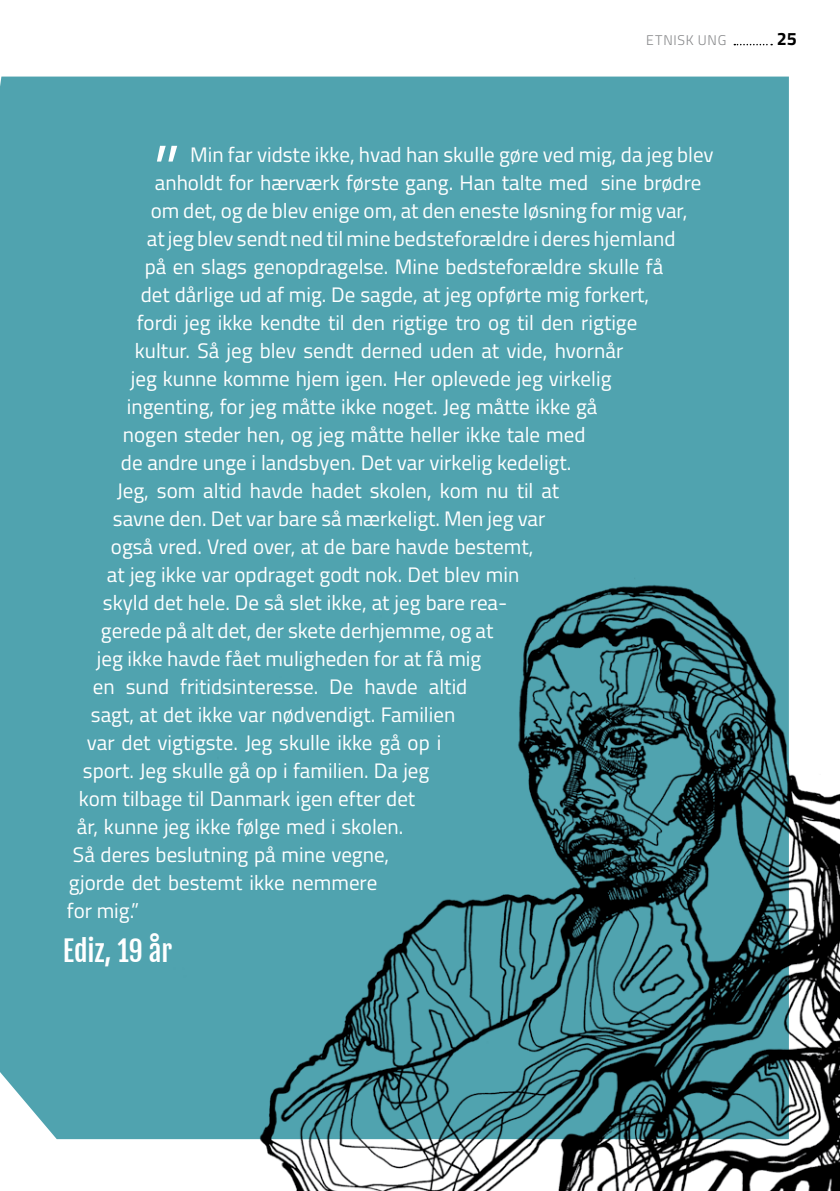
<style>
.page{position:relative;width:840px;height:1191px;background:#fff}
.page>*{position:absolute;margin:0;border:0;box-sizing:border-box;transform-origin:0 0}
.t1{font:28px "Fjalla One";color:#fff}
.t2{font:21px "Titillium Web";color:#fff}
.t3{font:700 18px "Titillium Web";color:#000}
.t4{font:300 14px "Titillium Web";letter-spacing:.055em;color:#87888a}
</style>
<div class="page">
<svg style="left:734px;top:44px;width:37px;height:1px"></svg>
<div style="left:0;top:77px;width:788px;height:1062px;background:#50a3af"></div>
<img style="left:167px;top:573px;width:672px;height:618px">
<svg style="left:157px;top:146px;width:20px;height:16px"></svg>
<p class="t4" style="left:645px;top:30px;width:82px">ETNISK UNG</p>
<p class="t3" style="left:776px;top:25px;width:22px">25</p>
<p class="t2" style="left:190px;top:139px;width:524px">Min far vidste ikke, hvad han skulle gøre ved mig, da jeg blev</p>
<p class="t2" style="left:155px;top:167px;width:547px">anholdt for hærværk første gang. Han talte med sine brødre</p>
<p class="t2" style="left:151px;top:195px;width:537px">om det, og de blev enige om, at den eneste løsning for mig var,</p>
<p class="t2" style="left:147px;top:223px;width:530px">at jeg blev sendt ned til mine bedsteforældre i deres hjemland</p>
<p class="t2" style="left:145px;top:251px;width:520px">på en slags genopdragelse. Mine bedsteforældre skulle få</p>
<p class="t2" style="left:141px;top:279px;width:509px">det dårlige ud af mig. De sagde, at jeg opførte mig forkert,</p>
<p class="t2" style="left:137px;top:307px;width:501px">fordi jeg ikke kendte til den rigtige tro og til den rigtige</p>
<p class="t2" style="left:135px;top:335px;width:489px">kultur. Så jeg blev sendt derned uden at vide, hvornår</p>
<p class="t2" style="left:131px;top:363px;width:482px">jeg kunne komme hjem igen. Her oplevede jeg virkelig</p>
<p class="t2" style="left:127px;top:391px;width:472px">ingenting, for jeg måtte ikke noget. Jeg måtte ikke gå</p>
<p class="t2" style="left:123px;top:419px;width:464px">nogen steder hen, og jeg måtte heller ikke tale med</p>
<p class="t2" style="left:121px;top:447px;width:451px">de andre unge i landsbyen. Det var virkelig kedeligt.</p>
<p class="t2" style="left:117px;top:475px;width:443px">Jeg, som altid havde hadet skolen, kom nu til at</p>
<p class="t2" style="left:113px;top:503px;width:434px">savne den. Det var bare så mærkeligt. Men jeg var</p>
<p class="t2" style="left:111px;top:531px;width:424px">også vred. Vred over, at de bare havde bestemt,</p>
<p class="t2" style="left:107px;top:559px;width:413px">at jeg ikke var opdraget godt nok. Det blev min</p>
<p class="t2" style="left:103px;top:587px;width:405px">skyld det hele. De så slet ikke, at jeg bare rea-</p>
<p class="t2" style="left:101px;top:615px;width:394px">gerede på alt det, der skete derhjemme, og at</p>
<p class="t2" style="left:97px;top:643px;width:385px">jeg ikke havde fået muligheden for at få mig</p>
<p class="t2" style="left:93px;top:671px;width:376px">en sund fritidsinteresse. De havde altid</p>
<p class="t2" style="left:91px;top:699px;width:365px">sagt, at det ikke var nødvendigt. Familien</p>
<p class="t2" style="left:87px;top:727px;width:355px">var det vigtigste. Jeg skulle ikke gå op i</p>
<p class="t2" style="left:83px;top:755px;width:348px">sport. Jeg skulle gå op i familien. Da jeg</p>
<p class="t2" style="left:79px;top:783px;width:338px">kom tilbage til Danmark igen efter det</p>
<p class="t2" style="left:77px;top:811px;width:328px">år, kunne jeg ikke følge med i skolen.</p>
<p class="t2" style="left:73px;top:839px;width:318px">Så deres beslutning på mine vegne,</p>
<p class="t2" style="left:69px;top:867px;width:309px">gjorde det bestemt ikke nemmere</p>
<p class="t2" style="left:67px;top:895px;width:74px">for mig.”</p>
<h1 class="t1" style="left:63px;top:933px;width:111px">Ediz, 19 år</h1>
</div>
